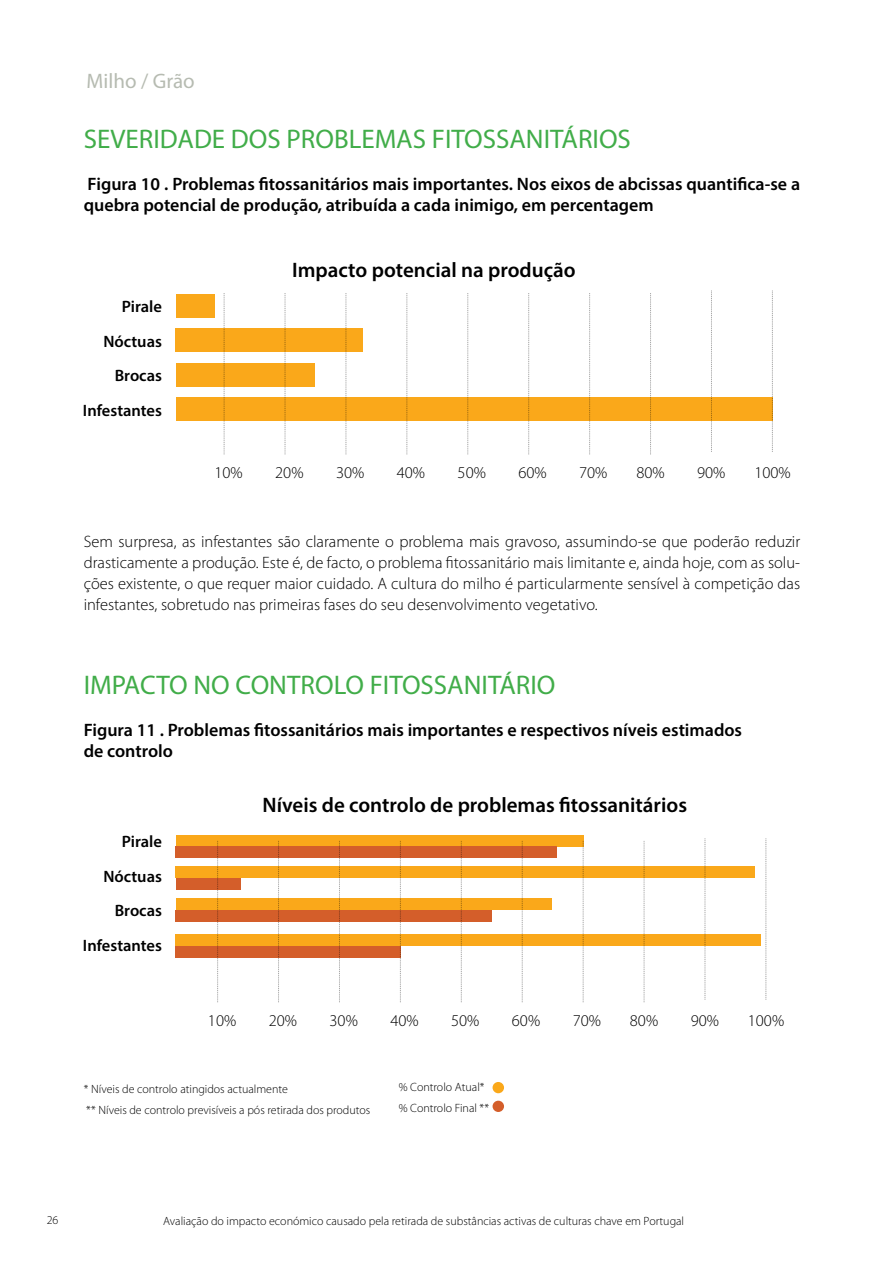
<style>
.page{position:relative;width:893px;height:1263px;background:#fff}
.page>*{position:absolute;margin:0;border:0;box-sizing:border-box;transform-origin:0 0}
.t1{font:27px "Myriad Pro";color:#41ad49}
.t2{font:600 21px "Myriad Pro";color:#000}
.t3{font:21px "Myriad Pro";color:#b6bbb1}
.t4{font:600 18px/21px "Myriad Pro";color:#000}
.t5{font:300 16.5px/21px "Myriad Pro";color:#000;text-align:justify}
.t6{font:600 16.5px/34.5px "Myriad Pro";color:#000;text-align:right}
.t7{font:300 12px/21px "Myriad Pro";color:#000}
</style>
<div class="page">
<div style="left:176px;top:294px;width:38px;height:24px;background:#faa81a"></div>
<div style="left:176px;top:328px;width:187px;height:24px;background:#faa81a"></div>
<div style="left:176px;top:363px;width:139px;height:23px;background:#faa81a"></div>
<div style="left:176px;top:397px;width:597px;height:24px;background:#faa81a"></div>
<div style="left:176px;top:835px;width:407px;height:11px;background:#faa81a"></div>
<div style="left:176px;top:846px;width:381px;height:11px;background:#d45e2a"></div>
<div style="left:176px;top:867px;width:579px;height:11px;background:#faa81a"></div>
<div style="left:176px;top:878px;width:65px;height:11px;background:#d45e2a"></div>
<div style="left:176px;top:899px;width:376px;height:11px;background:#faa81a"></div>
<div style="left:176px;top:910px;width:316px;height:11px;background:#d45e2a"></div>
<div style="left:176px;top:935px;width:585px;height:11px;background:#faa81a"></div>
<div style="left:176px;top:946px;width:225px;height:11px;background:#d45e2a"></div>
<div style="left:493px;top:1082px;width:11px;height:11px;background:#faa81a;border-radius:50%"></div>
<div style="left:493px;top:1101px;width:11px;height:11px;background:#d45e2a;border-radius:50%"></div>
<svg style="left:285px;top:293px;width:1px;height:161px"></svg>
<svg style="left:650px;top:293px;width:1px;height:161px"></svg>
<svg style="left:346px;top:293px;width:1px;height:161px"></svg>
<svg style="left:407px;top:293px;width:1px;height:161px"></svg>
<svg style="left:467px;top:293px;width:1px;height:161px"></svg>
<svg style="left:528px;top:293px;width:1px;height:161px"></svg>
<svg style="left:589px;top:293px;width:1px;height:161px"></svg>
<svg style="left:224px;top:293px;width:1px;height:161px"></svg>
<svg style="left:772px;top:290px;width:1px;height:162px"></svg>
<svg style="left:711px;top:290px;width:1px;height:162px"></svg>
<svg style="left:278px;top:841px;width:1px;height:161px"></svg>
<svg style="left:644px;top:841px;width:1px;height:161px"></svg>
<svg style="left:339px;top:841px;width:1px;height:161px"></svg>
<svg style="left:400px;top:841px;width:1px;height:161px"></svg>
<svg style="left:461px;top:841px;width:1px;height:161px"></svg>
<svg style="left:522px;top:841px;width:1px;height:161px"></svg>
<svg style="left:583px;top:841px;width:1px;height:161px"></svg>
<svg style="left:217px;top:841px;width:1px;height:161px"></svg>
<svg style="left:766px;top:838px;width:1px;height:162px"></svg>
<svg style="left:705px;top:838px;width:1px;height:162px"></svg>
<p class="t3" style="left:86px;top:68px;width:110px">Milho / Grão</p>
<h1 class="t1" style="left:84px;top:122px;width:549px">SEVERIDADE DOS PROBLEMAS FITOSSANITÁRIOS</h1>
<p class="t4" style="left:84px;top:173px;width:718px">Figura 10 . Problemas fitossanitários mais importantes. Nos eixos de abcissas quantifica-se a quebra potencial de produção, atribuída a cada inimigo, em percentagem</p>
<p class="t6" style="left:83px;top:289px;width:80px">Pirale<br>Nóctuas<br>Brocas<br>Infestantes</p>
<p class="t2" style="left:292px;top:257px;width:285px">Impacto potencial na produção</p>
<p class="t5" style="left:214px;top:462px;width:30px">10%</p>
<p class="t5" style="left:275px;top:462px;width:30px">20%</p>
<p class="t5" style="left:336px;top:462px;width:30px">30%</p>
<p class="t5" style="left:397px;top:462px;width:30px">40%</p>
<p class="t5" style="left:458px;top:462px;width:30px">50%</p>
<p class="t5" style="left:518px;top:462px;width:30px">60%</p>
<p class="t5" style="left:579px;top:462px;width:30px">70%</p>
<p class="t5" style="left:636px;top:462px;width:30px">80%</p>
<p class="t5" style="left:697px;top:462px;width:30px">90%</p>
<p class="t5" style="left:754px;top:462px;width:38px">100%</p>
<p class="t5" style="left:84px;top:531px;width:718px">Sem surpresa, as infestantes são claramente o problema mais gravoso, assumindo-se que poderão reduzir drasticamente a produção. Este é, de facto, o problema fitossanitário mais limitante e, ainda hoje, com as solu&shy;ções existente, o que requer maior cuidado. A cultura do milho é particularmente sensível à competição das infestantes, sobretudo nas primeiras fases do seu desenvolvimento vegetativo.</p>
<h1 class="t1" style="left:84px;top:668px;width:473px">IMPACTO NO CONTROLO FITOSSANITÁRIO</h1>
<p class="t4" style="left:84px;top:719px;width:660px">Figura 11 . Problemas fitossanitários mais importantes e respectivos níveis estimados de controlo</p>
<p class="t6" style="left:83px;top:824px;width:80px">Pirale<br>Nóctuas<br>Brocas<br>Infestantes</p>
<p class="t2" style="left:262px;top:792px;width:426px">Níveis de controlo de problemas fitossanitários</p>
<p class="t5" style="left:208px;top:1010px;width:30px">10%</p>
<p class="t5" style="left:269px;top:1010px;width:30px">20%</p>
<p class="t5" style="left:330px;top:1010px;width:30px">30%</p>
<p class="t5" style="left:390px;top:1010px;width:30px">40%</p>
<p class="t5" style="left:451px;top:1010px;width:30px">50%</p>
<p class="t5" style="left:512px;top:1010px;width:30px">60%</p>
<p class="t5" style="left:573px;top:1010px;width:30px">70%</p>
<p class="t5" style="left:630px;top:1010px;width:30px">80%</p>
<p class="t5" style="left:691px;top:1010px;width:30px">90%</p>
<p class="t5" style="left:748px;top:1010px;width:38px">100%</p>
<p class="t7" style="left:84px;top:1078px;width:288px">* Níveis de controlo atingidos actualmente<br>** Níveis de controlo previsíveis a pós retirada dos produtos</p>
<p class="t7" style="left:399px;top:1076px;width:92px">% Controlo Atual* % Controlo Final **</p>
<p class="t7" style="left:47px;top:1209px;width:13px">26</p>
<p class="t7" style="left:163px;top:1210px;width:523px">Avaliação do impacto económico causado pela retirada de substâncias activas de culturas chave em Portugal</p>
</div>
